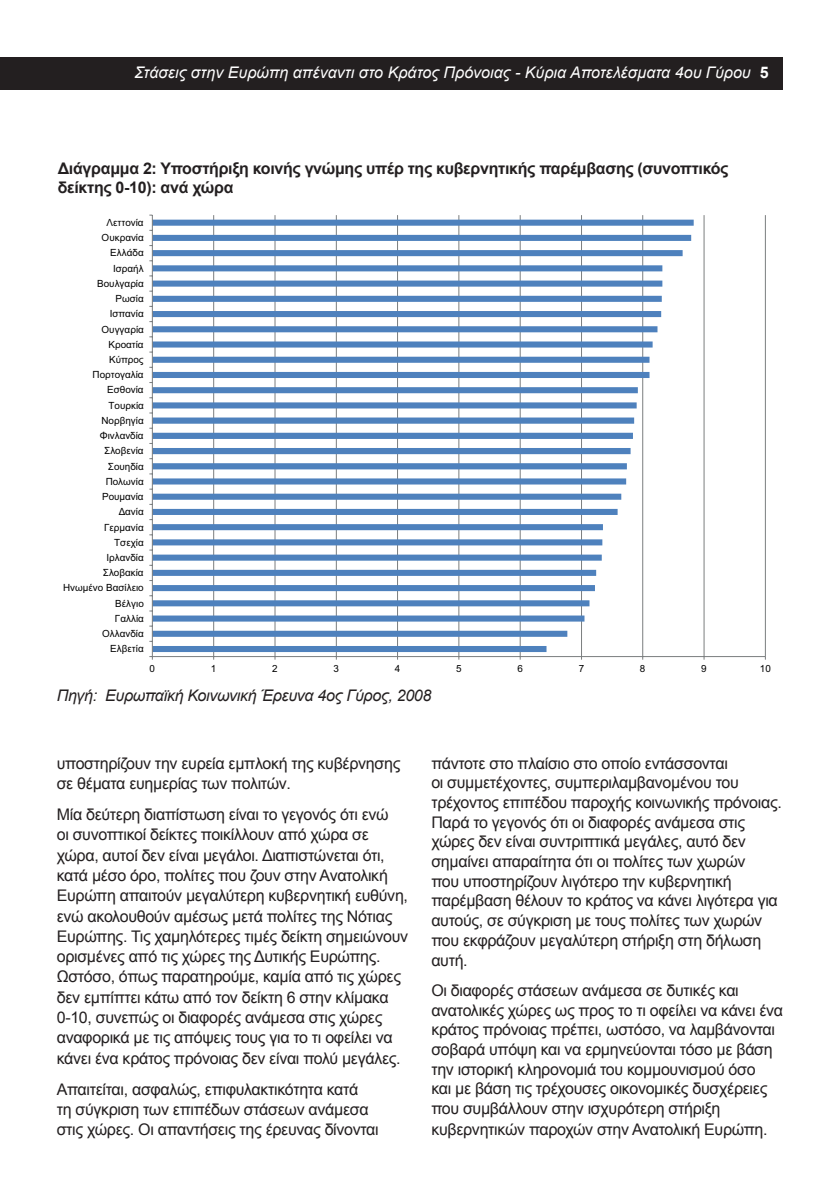
<style>
.page{position:relative;width:840px;height:1191px;background:#fff}
.page>*{position:absolute;margin:0;border:0;box-sizing:border-box;transform-origin:0 0}
.t1{font:16px/20.2px "Arial";letter-spacing:-.02em;color:#231f20}
.t2{font:700 16px/19.2px "Arial";letter-spacing:-.02em;color:#231f20}
.t3{font:italic 16px "Arial";color:#fff}
.t4{font:italic 16px "Arial";letter-spacing:-.02em;color:#231f20}
.t5{font:9.8px "Arial";color:#000001}
.s1{font-weight:700;font-style:normal}
</style>
<div class="page">
<div style="left:0;top:57px;width:782px;height:33px;background:#231f20"></div>
<hr style="left:764px;top:215px;width:1px;height:441px;background:#7b7e7f">
<hr style="left:703px;top:215px;width:1px;height:441px;background:#7b7e7f">
<hr style="left:642px;top:215px;width:1px;height:441px;background:#7b7e7f">
<hr style="left:581px;top:215px;width:1px;height:441px;background:#7b7e7f">
<hr style="left:519px;top:215px;width:1px;height:441px;background:#7b7e7f">
<hr style="left:458px;top:215px;width:1px;height:441px;background:#7b7e7f">
<hr style="left:397px;top:215px;width:1px;height:441px;background:#7b7e7f">
<hr style="left:336px;top:215px;width:1px;height:441px;background:#7b7e7f">
<hr style="left:274px;top:215px;width:1px;height:441px;background:#7b7e7f">
<hr style="left:213px;top:215px;width:1px;height:441px;background:#7b7e7f">
<svg style="left:153px;top:220px;width:540px;height:432px"></svg>
<hr style="left:152px;top:656px;width:613px;height:1px;background:#7b7e7f">
<hr style="left:152px;top:215px;width:1px;height:441px;background:#7b7e7f">
<p class="t3" style="left:134px;top:62px;width:635px">Στάσεις στην Ευρώπη απέναντι στο Κράτος Πρόνοιας - Κύρια Αποτελέσματα 4ου Γύρου <span class="s1">5</span></p>
<p class="t2" style="left:58px;top:159px;width:672px">Διάγραμμα 2: Υποστήριξη κοινής γνώμης υπέρ της κυβερνητικής παρέμβασης (συνοπτικός δείκτης 0-10): ανά χώρα</p>
<p class="t5" style="left:107px;top:216px;width:38px">Λεττονία</p>
<p class="t5" style="left:101px;top:231px;width:44px">Ουκρανία</p>
<p class="t5" style="left:110px;top:247px;width:35px">Ελλάδα</p>
<p class="t5" style="left:113px;top:262px;width:32px">Ισραήλ</p>
<p class="t5" style="left:97px;top:277px;width:48px">Βουλγαρία</p>
<p class="t5" style="left:115px;top:292px;width:30px">Ρωσία</p>
<p class="t5" style="left:110px;top:307px;width:36px">Ισπανία</p>
<p class="t5" style="left:101px;top:323px;width:44px">Ουγγαρία</p>
<p class="t5" style="left:108px;top:338px;width:37px">Κροατία</p>
<p class="t5" style="left:109px;top:353px;width:36px">Κύπρος</p>
<p class="t5" style="left:93px;top:368px;width:52px">Πορτογαλία</p>
<p class="t5" style="left:107px;top:383px;width:38px">Εσθονία</p>
<p class="t5" style="left:108px;top:399px;width:37px">Τουρκία</p>
<p class="t5" style="left:101px;top:414px;width:44px">Νορβηγία</p>
<p class="t5" style="left:100px;top:429px;width:45px">Φινλανδία</p>
<p class="t5" style="left:104px;top:444px;width:41px">Σλοβενία</p>
<p class="t5" style="left:108px;top:460px;width:37px">Σουηδία</p>
<p class="t5" style="left:106px;top:475px;width:40px">Πολωνία</p>
<p class="t5" style="left:102px;top:490px;width:43px">Ρουμανία</p>
<p class="t5" style="left:119px;top:505px;width:26px">Δανία</p>
<p class="t5" style="left:104px;top:520px;width:41px">Γερμανία</p>
<p class="t5" style="left:114px;top:536px;width:31px">Τσεχία</p>
<p class="t5" style="left:106px;top:551px;width:39px">Ιρλανδία</p>
<p class="t5" style="left:103px;top:566px;width:42px">Σλοβακία</p>
<p class="t5" style="left:63px;top:581px;width:82px">Ηνωμένο Βασίλειο</p>
<p class="t5" style="left:115px;top:597px;width:30px">Βέλγιο</p>
<p class="t5" style="left:115px;top:612px;width:31px">Γαλλία</p>
<p class="t5" style="left:102px;top:627px;width:43px">Ολλανδία</p>
<p class="t5" style="left:110px;top:642px;width:35px">Ελβετία</p>
<p class="t5" style="left:149px;top:661px;width:7px">0</p>
<p class="t5" style="left:211px;top:661px;width:7px">1</p>
<p class="t5" style="left:272px;top:661px;width:7px">2</p>
<p class="t5" style="left:333px;top:661px;width:7px">3</p>
<p class="t5" style="left:394px;top:661px;width:7px">4</p>
<p class="t5" style="left:456px;top:661px;width:7px">5</p>
<p class="t5" style="left:517px;top:661px;width:7px">6</p>
<p class="t5" style="left:578px;top:661px;width:7px">7</p>
<p class="t5" style="left:639px;top:661px;width:7px">8</p>
<p class="t5" style="left:700px;top:661px;width:7px">9</p>
<p class="t5" style="left:759px;top:661px;width:12px">10</p>
<p class="t4" style="left:57px;top:684px;width:376px">Πηγή: Ευρωπαϊκή Κοινωνική Έρευνα 4ος Γύρος, 2008</p>
<p class="t1" style="left:57px;top:753px;width:345px">υποστηρίζουν την ευρεία εμπλοκή της κυβέρνησης σε θέματα ευημερίας των πολιτών.</p>
<p class="t1" style="left:57px;top:804px;width:352px">Μία δεύτερη διαπίστωση είναι το γεγονός ότι ενώ<br>οι συνοπτικοί δείκτες ποικίλλουν από χώρα σε χώρα, αυτοί δεν είναι μεγάλοι. Διαπιστώνεται ότι, κατά μέσο όρο, πολίτες που ζουν στην Ανατολική Ευρώπη απαιτούν μεγαλύτερη κυβερνητική ευθύνη, ενώ ακολουθούν αμέσως μετά πολίτες της Νότιας Ευρώπης. Τις χαμηλότερες τιμές δείκτη σημειώνουν ορισμένες από τις χώρες της Δυτικής Ευρώπης.<br>Ωστόσο, όπως παρατηρούμε, καμία από τις χώρες δεν εμπίπτει κάτω από τον δείκτη 6 στην κλίμακα 0-10, συνεπώς οι διαφορές ανάμεσα στις χώρες αναφορικά με τις απόψεις τους για το τι οφείλει να κάνει ένα κράτος πρόνοιας δεν είναι πολύ μεγάλες.</p>
<p class="t1" style="left:57px;top:1079px;width:323px">Απαιτείται, ασφαλώς, επιφυλακτικότητα κατά<br>τη σύγκριση των επιπέδων στάσεων ανάμεσα στις χώρες. Οι απαντήσεις της έρευνας δίνονται</p>
<p class="t1" style="left:431px;top:753px;width:352px;line-height:19.6px">πάντοτε στο πλαίσιο στο οποίο εντάσσονται<br>οι συμμετέχοντες, συμπεριλαμβανομένου του τρέχοντος επιπέδου παροχής κοινωνικής πρόνοιας.<br>Παρά το γεγονός ότι οι διαφορές ανάμεσα στις χώρες δεν είναι συντριπτικά μεγάλες, αυτό δεν σημαίνει απαραίτητα ότι οι πολίτες των χωρών<br>που υποστηρίζουν λιγότερο την κυβερνητική παρέμβαση θέλουν το κράτος να κάνει λιγότερα για αυτούς, σε σύγκριση με τους πολίτες των χωρών που εκφράζουν μεγαλύτερη στήριξη στη δήλωση αυτή.</p>
<p class="t1" style="left:431px;top:980px;width:353px">Οι διαφορές στάσεων ανάμεσα σε δυτικές και ανατολικές χώρες ως προς το τι οφείλει να κάνει ένα κράτος πρόνοιας πρέπει, ωστόσο, να λαμβάνονται σοβαρά υπόψη και να ερμηνεύονται τόσο με βάση την ιστορική κληρονομιά του κομμουνισμού όσο<br>και με βάση τις τρέχουσες οικονομικές δυσχέρειες που συμβάλλουν στην ισχυρότερη στήριξη κυβερνητικών παροχών στην Ανατολική Ευρώπη.</p>
</div>
